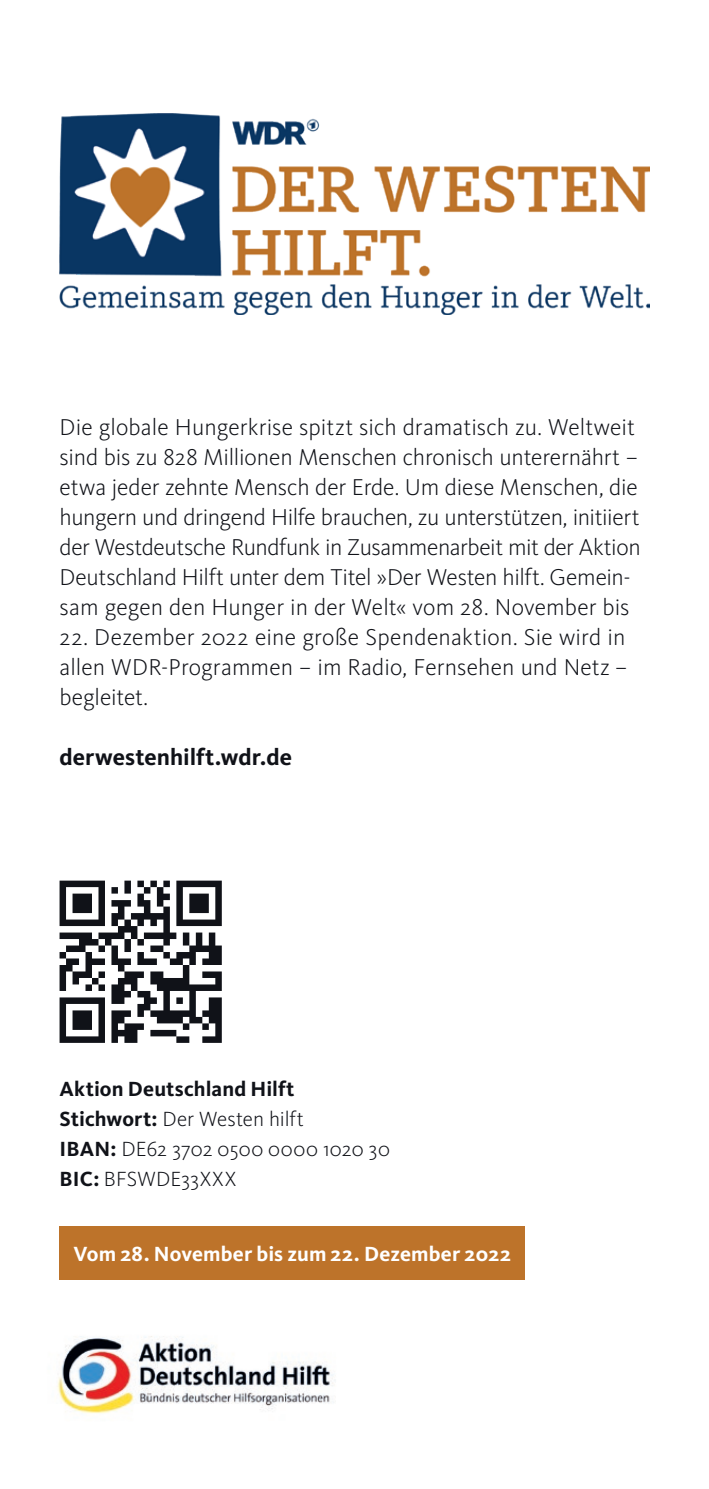
<style>
.page{position:relative;width:709px;height:1489px;background:#fff}
.page>*{position:absolute;margin:0;border:0;box-sizing:border-box;transform-origin:0 0}
.t1{font:300 23.75px/30px "WDR Sans";letter-spacing:-.005em;color:#101218}
.t2{font:700 23.75px "WDR Sans";color:#101218}
.t3{font:300 21.25px/30px "WDR Sans";letter-spacing:.01em;color:#101218}
.t4{font:700 21.25px "WDR Sans";letter-spacing:.005em;color:#fff}
.s1{font-weight:700}
</style>
<div class="page">
<img style="left:57px;top:1336px;width:277px;height:78px">
<img style="left:60px;top:114px;width:589px;height:201px">
<div style="left:60px;top:1226px;width:464px;height:53px;background:#bd732a"></div>
<svg style="left:60px;top:880px;width:162px;height:162px"></svg>
<p class="t1" style="left:60px;top:412px;width:582px">Die globale Hungerkrise spitzt sich dramatisch zu. Weltweit sind bis zu 828 Millionen Menschen chronisch unterernährt – etwa jeder zehnte Mensch der Erde. Um diese Menschen, die hungern und dringend Hilfe brauchen, zu unterstützen, initiiert der Westdeutsche Rundfunk in Zusammenarbeit mit der Aktion Deutschland Hilft unter dem Titel »Der Westen hilft. Gemein&shy;sam gegen den Hunger in der Welt« vom 28. November bis</p>
<p class="t1" style="left:60px;top:622px;width:569px;text-align:justify">22. Dezember 2022 eine große Spendenaktion. Sie wird in allen WDR-Programmen – im Radio, Fernsehen und Netz – begleitet.</p>
<p class="t2" style="left:60px;top:742px;width:234px">derwestenhilft.wdr.de</p>
<p class="t3" style="left:60px;top:1074px;width:332px"><span class="s1">Aktion Deutschland Hilft<br>Stichwort:</span> Der Westen hilft<br><span class="s1">IBAN:</span> DE62 3702 0500 0000 1020 30<br><span class="s1">BIC:</span> BFSWDE33XXX</p>
<p class="t4" style="left:73px;top:1241px;width:439px">Vom 28. November bis zum 22. Dezember 2022</p>
</div>
